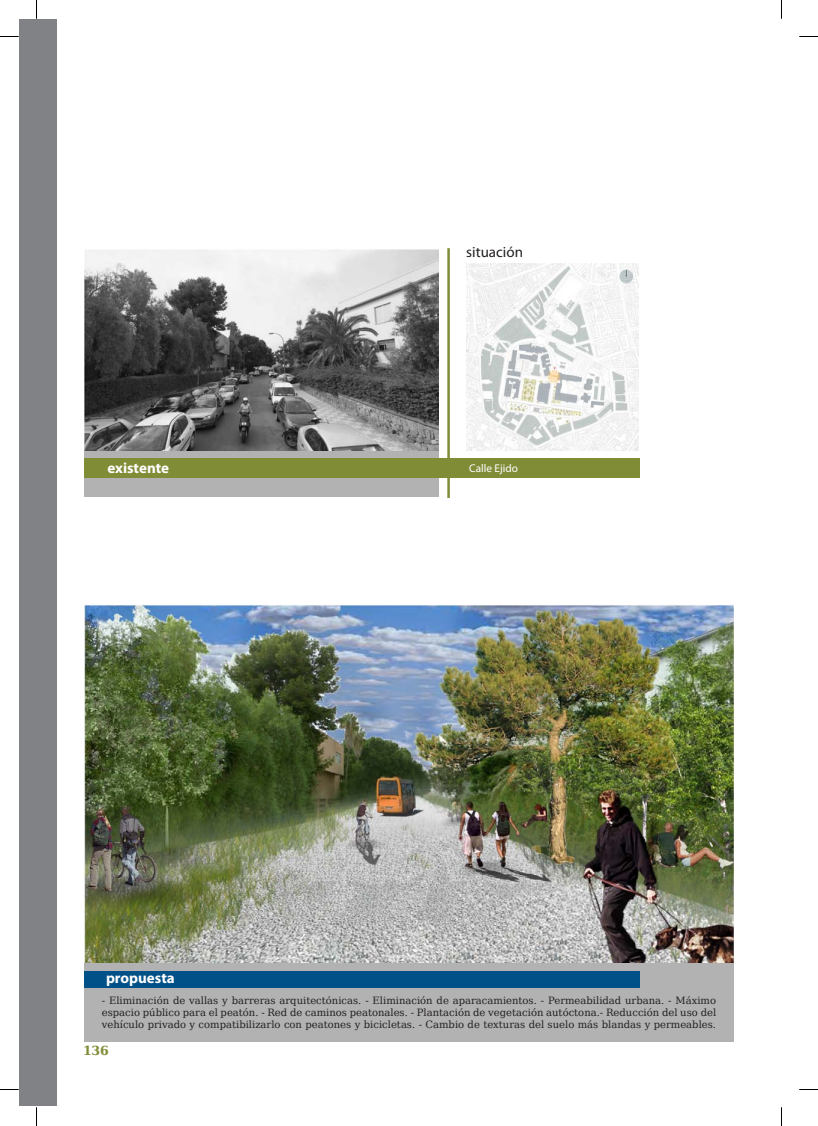
<style>
.page{position:relative;width:818px;height:1126px;background:#fff}
.page>*{position:absolute;margin:0;border:0;box-sizing:border-box;transform-origin:0 0}
.t1{font:700 15px "Myriad Pro";color:#fff}
.t2{font:15px "Myriad Pro";color:#231f20}
.t3{font:700 12.5px "DejaVu Serif";color:#818c37}
.t4{font:11.25px "Myriad Pro";color:#fff}
.t5{font:10px/12px "DejaVu Serif";color:#231f20;text-align:justify}
</style>
<div class="page">
<div style="left:19px;top:19px;width:38px;height:1086px;background:#808285"></div>
<img style="left:84px;top:604px;width:649px;height:359px">
<img style="left:84px;top:249px;width:354px;height:202px">
<hr style="left:447px;top:248px;width:2px;height:250px;background:#818c37">
<div style="left:84px;top:451px;width:354px;height:46px;background:#b2b2b2"></div>
<div style="left:84px;top:458px;width:554px;height:20px;background:#818c37"></div>
<div style="left:84px;top:963px;width:649px;height:78px;background:#b2b2b2"></div>
<div style="left:84px;top:970px;width:555px;height:17px;background:#005187"></div>
<img style="left:466px;top:264px;width:172px;height:186px">
<svg style="left:0;top:36px;width:19px;height:1px"></svg>
<svg style="left:799px;top:36px;width:18px;height:1px"></svg>
<svg style="left:0;top:1089px;width:19px;height:1px"></svg>
<svg style="left:799px;top:1089px;width:18px;height:1px"></svg>
<svg style="left:36px;top:0;width:1px;height:19px"></svg>
<svg style="left:36px;top:1107px;width:1px;height:18px"></svg>
<p class="t2" style="left:466px;top:242px;width:58px">situación</p>
<p class="t1" style="left:107px;top:458px;width:63px">existente</p>
<p class="t4" style="left:469px;top:461px;width:50px">Calle Ejido</p>
<p class="t1" style="left:106px;top:967px;width:70px">propuesta</p>
<p class="t5" style="left:102px;top:994px;width:615px">- Eliminación de vallas y barreras arquitectónicas. - Eliminación de aparacamientos. - Permeabilidad urbana. - Máximo espacio público para el peatón. - Red de caminos peatonales. - Plantación de vegetación autóctona.- Reducción del uso del vehículo privado y compatibilizarlo con peatones y bicicletas. - Cambio de texturas del suelo más blandas y permeables.</p>
<p class="t3" style="left:83px;top:1040px;width:27px">136</p>
</div>
